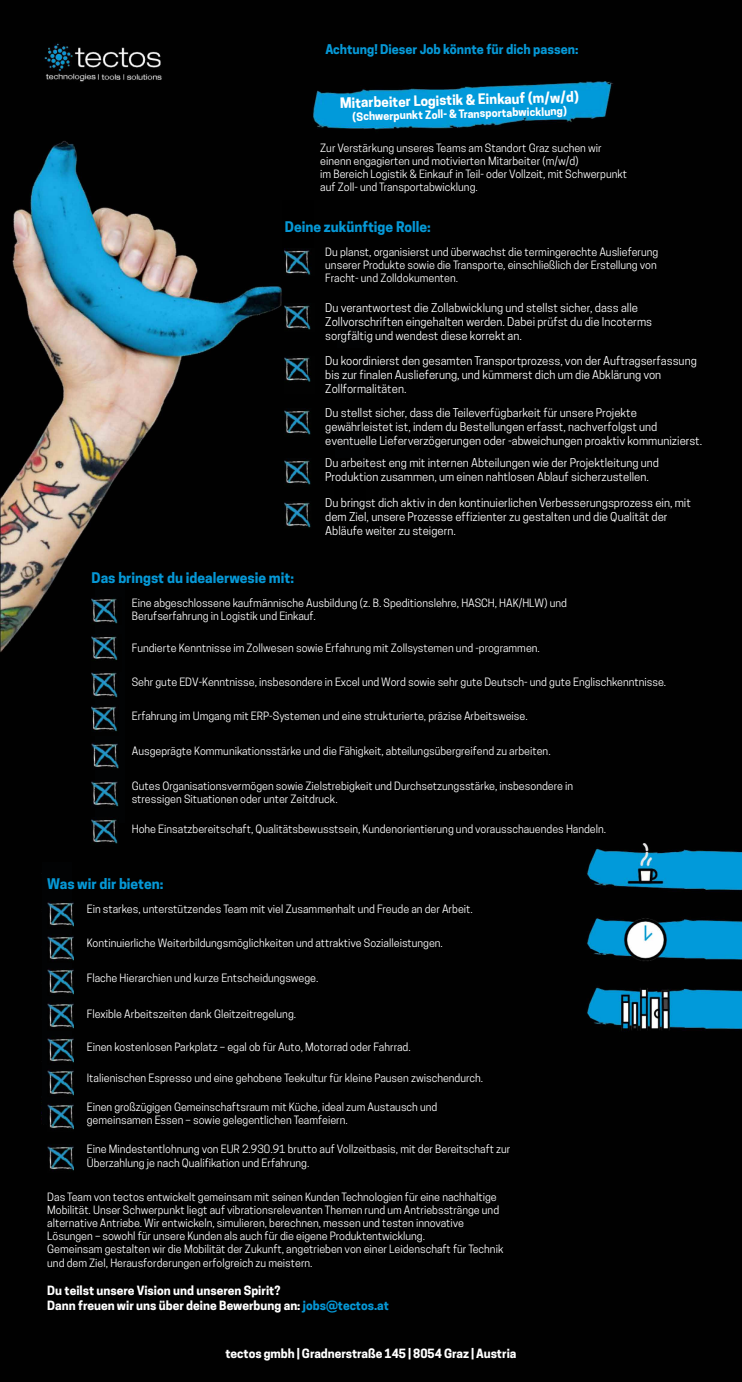
<style>
.page{position:relative;width:742px;height:1382px;background:#fff}
.page>*{position:absolute;margin:0;border:0;box-sizing:border-box;transform-origin:0 0}
.t1{font:700 13.8px "Cooper Hewitt";color:#0698d6}
.t2{font:700 13.5px "Cooper Hewitt";color:#fff}
.t3{font:700 12.6px "Cooper Hewitt";color:#0698d6}
.t4{font:700 12px/14.4px "Cooper Hewitt";color:#fff}
.t5{font:11.4px/13.7px "Cooper Hewitt";color:#fff}
.t6{font:10.8px/13px "Cooper Hewitt";color:#fff}
.t7{font:700 10.8px "Cooper Hewitt";color:#fff}
.s1{color:#0698d6}
</style>
<div class="page">
<img style="left:0;top:0;width:742px;height:1381px">
<div style="left:335px;top:429px;width:29px;height:29px;background:#020304"></div>
<div style="left:334px;top:473px;width:31px;height:39px;background:#000"></div>
<div style="left:337px;top:318px;width:29px;height:29px;background:#020304"></div>
<div style="left:336px;top:364px;width:29px;height:30px;background:#020304"></div>
<div style="left:95px;top:581px;width:29px;height:241px;background:#020304"></div>
<img style="left:92px;top:780px;width:26px;height:28px">
<img style="left:92px;top:597px;width:26px;height:28px">
<img style="left:92px;top:634px;width:26px;height:37px">
<img style="left:92px;top:671px;width:26px;height:28px">
<img style="left:92px;top:705px;width:25px;height:31px">
<img style="left:92px;top:742px;width:26px;height:28px">
<img style="left:92px;top:817px;width:26px;height:28px">
<div style="left:42px;top:863px;width:29px;height:261px;background:#020304"></div>
<img style="left:47px;top:1103px;width:27px;height:28px">
<img style="left:47px;top:901px;width:27px;height:27px">
<img style="left:47px;top:934px;width:27px;height:28px">
<img style="left:47px;top:968px;width:27px;height:28px">
<img style="left:47px;top:1037px;width:27px;height:27px">
<img style="left:47px;top:1069px;width:27px;height:28px">
<img style="left:47px;top:1145px;width:27px;height:27px">
<div style="left:282px;top:200px;width:32px;height:48px;background:#000"></div>
<img style="left:285px;top:248px;width:29px;height:28px">
<img style="left:285px;top:304px;width:29px;height:27px">
<img style="left:285px;top:356px;width:30px;height:37px">
<img style="left:285px;top:409px;width:26px;height:27px">
<img style="left:285px;top:459px;width:26px;height:27px">
<img style="left:285px;top:501px;width:26px;height:28px">
<img style="left:47px;top:1002px;width:27px;height:28px">
<p class="t3" style="left:325px;top:42px;width:254px">Achtung! Dieser Job könnte für dich passen:</p>
<p class="t2" style="left:340px;top:96px;width:240px;rotate:-2deg">Mitarbeiter Logistik &amp; Einkauf (m/w/d)</p>
<p class="t7" style="left:352px;top:111px;width:216px;rotate:-2deg">(Schwerpunkt Zoll- &amp; Transportabwicklung)</p>
<p class="t6" style="left:320px;top:141px;width:308px">Zur Verstärkung unseres Teams am Standort Graz suchen wir einenn engagierten und motivierten Mitarbeiter (m/w/d)<br>im Bereich Logistik &amp; Einkauf in Teil- oder Vollzeit, mit Schwerpunkt auf Zoll- und Transportabwicklung.</p>
<p class="t1" style="left:285px;top:219px;width:148px">Deine zukünftige Rolle:</p>
<p class="t6" style="left:325px;top:246px;width:335px">Du planst, organisierst und überwachst die termingerechte Auslieferung unserer Produkte sowie die Transporte, einschließlich der Erstellung von<br>Fracht- und Zolldokumenten.</p>
<p class="t5" style="left:325px;top:301px;width:328px">Du verantwortest die Zollabwicklung und stellst sicher, dass alle<br>Zollvorschriften eingehalten werden. Dabei prüfst du die Incoterms sorgfältig und wendest diese korrekt an.</p>
<p class="t5" style="left:325px;top:353px;width:373px;line-height:14px">Du koordinierst den gesamten Transportprozess, von der Auftragserfassung bis zur finalen Auslieferung, und kümmerst dich um die Abklärung von<br>Zollformalitäten.</p>
<p class="t5" style="left:325px;top:406px;width:378px">Du stellst sicher, dass die Teileverfügbarkeit für unsere Projekte gewährleistet ist, indem du Bestellungen erfasst, nachverfolgst und eventuelle Lieferverzögerungen oder -abweichungen proaktiv kommunizierst.</p>
<p class="t5" style="left:325px;top:456px;width:335px">Du arbeitest eng mit internen Abteilungen wie der Projektleitung und<br>Produktion zusammen, um einen nahtlosen Ablauf sicherzustellen.</p>
<p class="t5" style="left:325px;top:496px;width:367px">Du bringst dich aktiv in den kontinuierlichen Verbesserungsprozess ein, mit dem Ziel, unsere Prozesse effizienter zu gestalten und die Qualität der<br>Abläufe weiter zu steigern.</p>
<p class="t1" style="left:92px;top:570px;width:204px">Das bringst du idealerwesie mit:</p>
<p class="t6" style="left:132px;top:596px;width:437px">Eine abgeschlossene kaufmännische Ausbildung (z. B. Speditionslehre, HASCH, HAK/HLW) und<br>Berufserfahrung in Logistik und Einkauf.</p>
<p class="t6" style="left:132px;top:642px;width:410px">Fundierte Kenntnisse im Zollwesen sowie Erfahrung mit Zollsystemen und -programmen.</p>
<p class="t6" style="left:132px;top:675px;width:536px">Sehr gute EDV-Kenntnisse, insbesondere in Excel und Word sowie sehr gute Deutsch- und gute Englischkenntnisse.</p>
<p class="t6" style="left:132px;top:709px;width:397px">Erfahrung im Umgang mit ERP-Systemen und eine strukturierte, präzise Arbeitsweise.</p>
<p class="t6" style="left:132px;top:745px;width:420px">Ausgeprägte Kommunikationsstärke und die Fähigkeit, abteilungsübergreifend zu arbeiten.</p>
<p class="t6" style="left:132px;top:779px;width:443px">Gutes Organisationsvermögen sowie Zielstrebigkeit und Durchsetzungsstärke, insbesondere in stressigen Situationen oder unter Zeitdruck.</p>
<p class="t6" style="left:132px;top:822px;width:476px">Hohe Einsatzbereitschaft, Qualitätsbewusstsein, Kundenorientierung und vorausschauendes Handeln.</p>
<p class="t1" style="left:47px;top:876px;width:118px">Was wir dir bieten:</p>
<p class="t6" style="left:87px;top:903px;width:388px">Ein starkes, unterstützendes Team mit viel Zusammenhalt und Freude an der Arbeit.</p>
<p class="t6" style="left:87px;top:936px;width:358px">Kontinuierliche Weiterbildungsmöglichkeiten und attraktive Sozialleistungen.</p>
<p class="t6" style="left:87px;top:971px;width:233px">Flache Hierarchien und kurze Entscheidungswege.</p>
<p class="t6" style="left:87px;top:1007px;width:211px">Flexible Arbeitszeiten dank Gleitzeitregelung.</p>
<p class="t6" style="left:87px;top:1040px;width:325px">Einen kostenlosen Parkplatz – egal ob für Auto, Motorrad oder Fahrrad.</p>
<p class="t6" style="left:87px;top:1071px;width:398px">Italienischen Espresso und eine gehobene Teekultur für kleine Pausen zwischendurch.</p>
<p class="t6" style="left:87px;top:1101px;width:352px">Einen großzügigen Gemeinschaftsraum mit Küche, ideal zum Austausch und gemeinsamen Essen – sowie gelegentlichen Teamfeiern.</p>
<p class="t6" style="left:87px;top:1142px;width:425px;line-height:14.4px">Eine Mindestentlohnung von EUR 2.930.91 brutto auf Vollzeitbasis, mit der Bereitschaft zur<br>Überzahlung je nach Qualifikation und Erfahrung.</p>
<p class="t6" style="left:47px;top:1190px;width:458px;line-height:13.1px">Das Team von tectos entwickelt gemeinsam mit seinen Kunden Technologien für eine nachhaltige Mobilität. Unser Schwerpunkt liegt auf vibrationsrelevanten Themen rund um Antriebsstränge und alternative Antriebe. Wir entwickeln, simulieren, berechnen, messen und testen innovative Lösungen – sowohl für unsere Kunden als auch für die eigene Produktentwicklung.<br>Gemeinsam gestalten wir die Mobilität der Zukunft, angetrieben von einer Leidenschaft für Technik und dem Ziel, Herausforderungen erfolgreich zu meistern.</p>
<p class="t4" style="left:47px;top:1284px;width:343px">Du teilst unsere Vision und unseren Spirit?<br>Dann freuen wir uns über deine Bewerbung an: <span class="s1">jobs@tectos.at</span></p>
<p class="t4" style="left:225px;top:1346px;width:292px">tectos gmbh | Gradnerstraße 145 | 8054 Graz | Austria</p>
</div>
